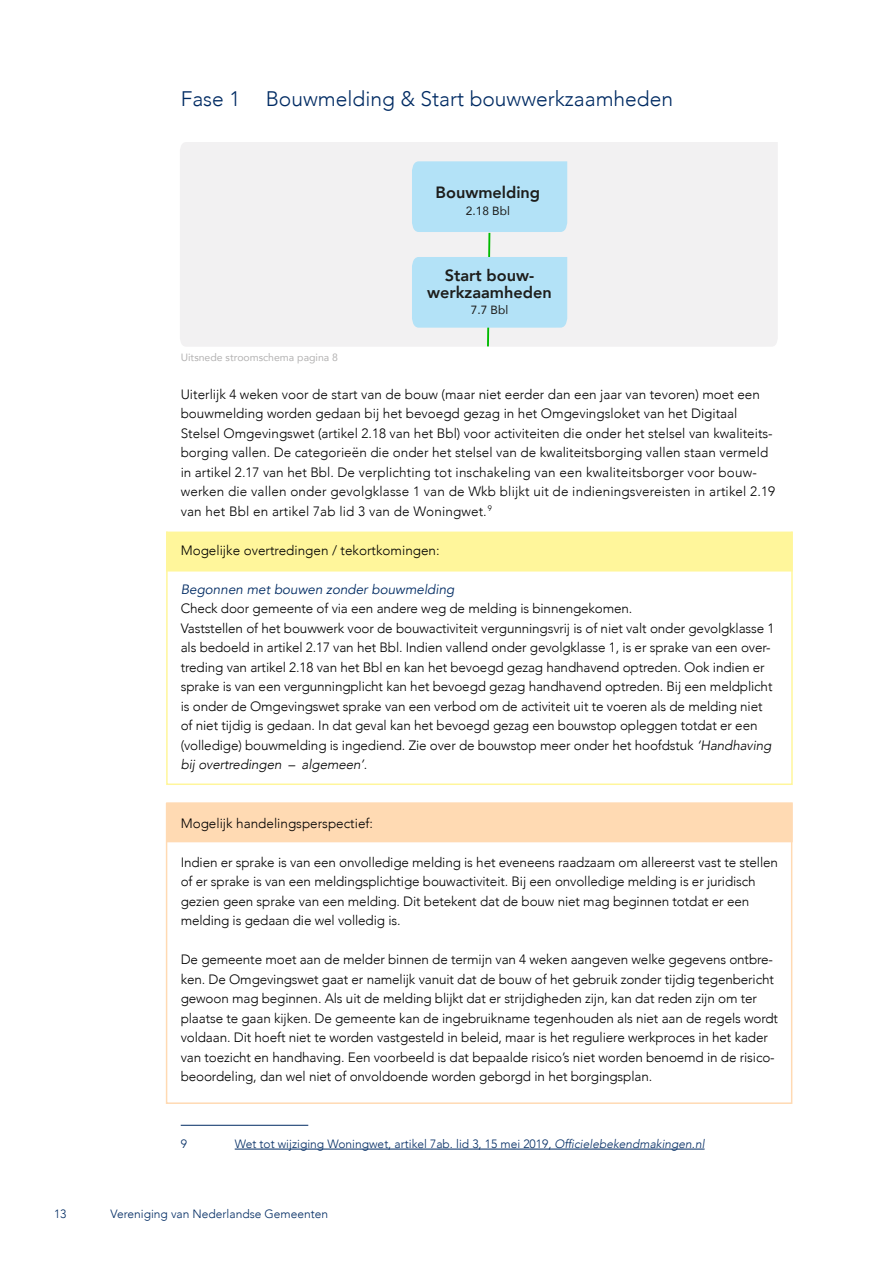
<style>
.page{position:relative;width:893px;height:1263px;background:#fff}
.page>*{position:absolute;margin:0;border:0;box-sizing:border-box;transform-origin:0 0}
.t1{font:300 21px "Avenir";color:#002b63}
.t2{font:800 16.35px/17.1px "Avenir";color:#1d1d1b;text-align:center}
.t3{font:300 13.5px/19.5px "Avenir";letter-spacing:-.01em;color:#000}
.t4{font:italic 13.5px "Avenir";color:#002b63}
.t5{font:300 12px "Avenir";color:#002b63}
.t6{font:11.85px "Avenir";color:#1d1d1b}
.t7{font:10.5px "Avenir";color:#b3b2b2}
.t8{font:300 7.8px "Avenir";color:#000}
.s1{font-style:italic}
</style>
<div class="page">
<div style="left:166px;top:531px;width:627px;height:40px;background:#fff69b"></div>
<div style="left:166px;top:802px;width:627px;height:40px;background:#ffdab3"></div>
<hr style="left:181px;top:1125px;width:127px;height:1px;background:#002b63">
<hr style="left:235px;top:1149px;width:470px;height:1px;background:#002b63">
<div style="left:180px;top:142px;width:598px;height:205px;background:#f2f1f2"></div>
<svg style="left:412px;top:161px;width:155px;height:186px"></svg>
<div style="left:166px;top:802px;width:626px;height:302px;border:2px solid #ffdab3"></div>
<div style="left:166px;top:531px;width:627px;height:254px;border:2px solid #fff69b"></div>
<h1 class="t1" style="left:181px;top:86px;width:494px">Fase 1 Bouwmelding &amp; Start bouwwerkzaamheden</h1>
<p class="t2" style="left:435px;top:184px;width:106px">Bouwmelding</p>
<p class="t6" style="left:466px;top:201px;width:46px">2.18 Bbl</p>
<p class="t7" style="left:181px;top:349px;width:159px">Uitsnede stroomschema pagina 8</p>
<p class="t2" style="left:427px;top:267px;width:126px">Start bouw&shy;werkzaamheden</p>
<p class="t6" style="left:471px;top:300px;width:39px">7.7 Bbl</p>
<p class="t3" style="left:181px;top:384px;width:596px">Uiterlijk 4 weken voor de start van de bouw (maar niet eerder dan een jaar van tevoren) moet een bouwmelding worden gedaan bij het bevoegd gezag in het Omgevingsloket van het Digitaal Stelsel Omgevingswet (artikel 2.18 van het Bbl) voor activiteiten die onder het stelsel van kwaliteits&shy;borging vallen. De categorieën die onder het stelsel van de kwaliteitsborging vallen staan vermeld in artikel 2.17 van het Bbl. De verplichting tot inschakeling van een kwaliteitsborger voor bouw&shy;werken die vallen onder gevolgklasse 1 van de Wkb blijkt uit de indieningsvereisten in artikel 2.19 van het Bbl en artikel 7ab lid 3 van de Woningwet.</p>
<p class="t8" style="left:488px;top:504px;width:6px">9</p>
<p class="t3" style="left:181px;top:540px;width:260px">Mogelijke overtredingen / tekortkomingen:</p>
<p class="t4" style="left:181px;top:581px;width:275px">Begonnen met bouwen zonder bouwmelding</p>
<p class="t3" style="left:181px;top:599px;width:595px">Check door gemeente of via een andere weg de melding is binnengekomen.<br>Vaststellen of het bouwwerk voor de bouwactiviteit vergunningsvrij is of niet valt onder gevolgklasse 1 als bedoeld in artikel 2.17 van het Bbl. Indien vallend onder gevolgklasse 1, is er sprake van een over&shy;treding van artikel 2.18 van het Bbl en kan het bevoegd gezag handhavend optreden. Ook indien er sprake is van een vergunningplicht kan het bevoegd gezag handhavend optreden. Bij een meldplicht is onder de Omgevingswet sprake van een verbod om de activiteit uit te voeren als de melding niet of niet tijdig is gedaan. In dat geval kan het bevoegd gezag een bouwstop opleggen totdat er een (volledige) bouwmelding is ingediend. Zie over de bouwstop meer onder het hoofdstuk <span class="s1">‘Handhaving bij overtredingen – algemeen’</span>.</p>
<p class="t3" style="left:181px;top:813px;width:194px">Mogelijk handelingsperspectief:</p>
<p class="t3" style="left:181px;top:852px;width:599px">Indien er sprake is van een onvolledige melding is het eveneens raadzaam om allereerst vast te stellen of er sprake is van een meldingsplichtige bouwactiviteit. Bij een onvolledige melding is er juridisch gezien geen sprake van een melding. Dit betekent dat de bouw niet mag beginnen totdat er een melding is gedaan die wel volledig is.</p>
<p class="t3" style="left:181px;top:950px;width:599px">De gemeente moet aan de melder binnen de termijn van 4 weken aangeven welke gegevens ontbre&shy;ken. De Omgevingswet gaat er namelijk vanuit dat de bouw of het gebruik zonder tijdig tegenbericht gewoon mag beginnen. Als uit de melding blijkt dat er strijdigheden zijn, kan dat reden zijn om ter plaatse te gaan kijken. De gemeente kan de ingebruikname tegenhouden als niet aan de regels wordt voldaan. Dit hoeft niet te worden vastgesteld in beleid, maar is het reguliere werkproces in het kader van toezicht en handhaving. Een voorbeeld is dat bepaalde risico’s niet worden benoemd in de risico&shy;beoordeling, dan wel niet of onvoldoende worden geborgd in het borgingsplan.</p>
<p class="t5" style="left:181px;top:1137px;width:8px">9</p>
<p class="t5" style="left:235px;top:1137px;width:471px">Wet tot wijziging Woningwet, artikel 7ab. lid 3, 15 mei 2019, <span class="s1">Officielebekendmakingen.nl</span></p>
<p class="t5" style="left:54px;top:1206px;width:14px">13</p>
<p class="t5" style="left:111px;top:1206px;width:219px">Vereniging van Nederlandse Gemeenten</p>
</div>
